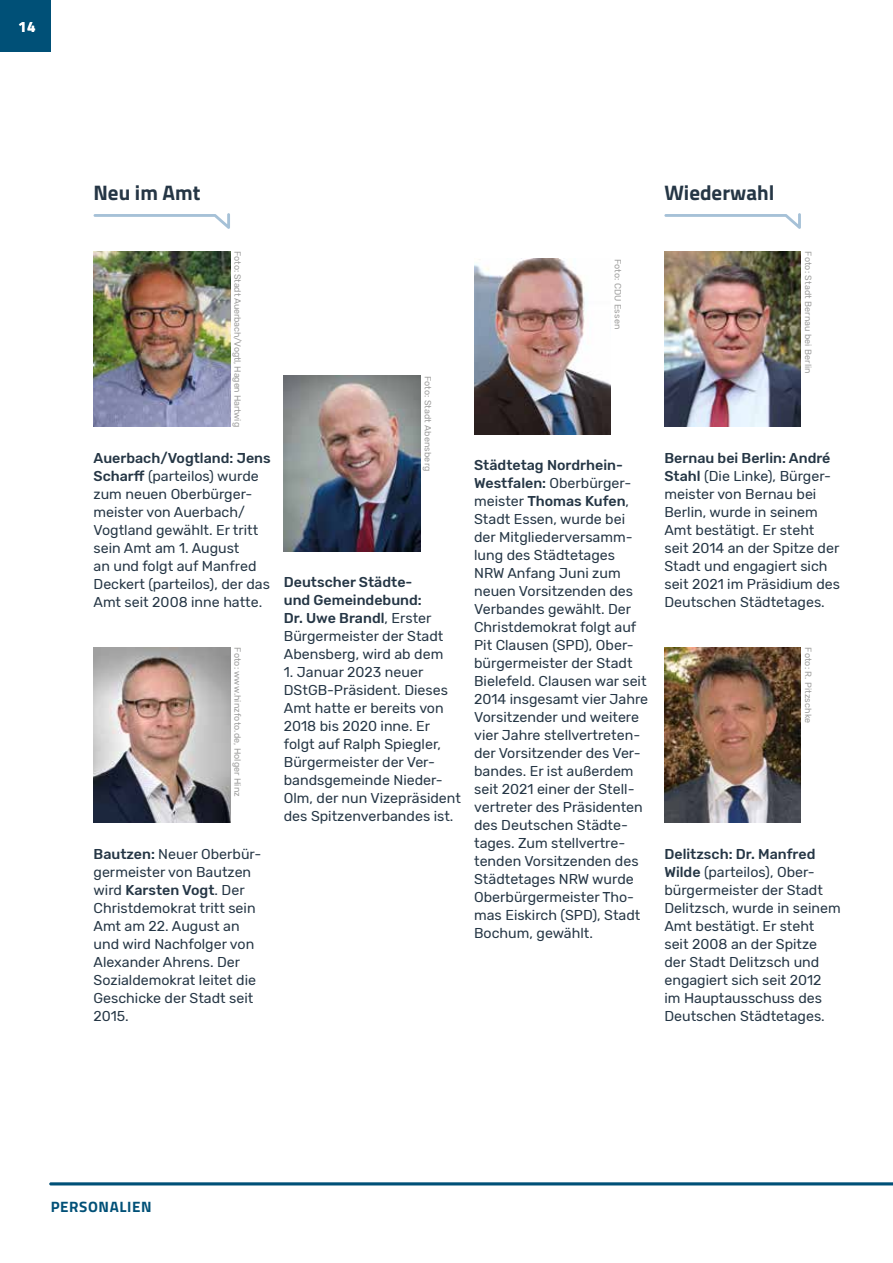
<style>
.page{position:relative;width:893px;height:1263px;background:#fff}
.page>*{position:absolute;margin:0;border:0;box-sizing:border-box;transform-origin:0 0}
.t1{font:700 21px "Titillium Web";color:#253645}
.t2{font:700 15px "Titillium Web";letter-spacing:.04em;color:#005077}
.t3{font:700 15px "Titillium Web";color:#fff}
.t4{font:14.25px/18px "Rubik";color:#253645}
.t5{font:9px "Rubik";letter-spacing:.01em;color:#9d9d9c}
.t6{font:9px "Rubik";letter-spacing:-.015em;color:#9d9d9c}
.s1{font-weight:500}
</style>
<div class="page">
<div style="left:0;top:0;width:51px;height:51px;background:#005077"></div>
<svg style="left:94px;top:213px;width:136px;height:16px"></svg>
<img style="left:94px;top:251px;width:136px;height:176px">
<img style="left:94px;top:647px;width:136px;height:176px">
<img style="left:284px;top:376px;width:136px;height:175px">
<img style="left:474px;top:259px;width:137px;height:175px">
<svg style="left:664px;top:213px;width:137px;height:16px"></svg>
<img style="left:664px;top:251px;width:137px;height:176px">
<img style="left:664px;top:647px;width:137px;height:176px">
<svg style="left:49px;top:1182px;width:844px;height:4px;background:#357493"></svg>
<p class="t3" style="left:18px;top:16px;width:19px">14</p>
<h1 class="t1" style="left:94px;top:177px;width:108px">Neu im Amt</h1>
<h1 class="t1" style="left:664px;top:177px;width:111px">Wiederwahl</h1>
<p class="t6" style="left:243px;top:251px;width:177px;rotate:90deg">Foto: Stadt Auerbach/Vogtl, Hagen Hartwig</p>
<p class="t4" style="left:94px;top:449px;width:179px"><span class="s1">Auerbach/Vogtland: Jens<br>Scharff</span> (parteilos) wurde zum neuen Oberbürger&shy;meister von Auerbach/<br>Vogtland gewählt. Er tritt sein Amt am 1. August<br>an und folgt auf Manfred<br>Deckert (parteilos), der das<br>Amt seit 2008 inne hatte.</p>
<p class="t5" style="left:243px;top:647px;width:151px;rotate:90deg">Foto: www.hinzfoto.de, Holger Hinz</p>
<p class="t4" style="left:94px;top:845px;width:169px"><span class="s1">Bautzen:</span> Neuer Oberbür&shy;germeister von Bautzen wird <span class="s1">Karsten Vogt</span>. Der<br>Christdemokrat tritt sein<br>Amt am 22. August an und wird Nachfolger von<br>Alexander Ahrens. Der<br>Sozialdemokrat leitet die<br>Geschicke der Stadt seit<br>2015.</p>
<p class="t5" style="left:623px;top:259px;width:72px;rotate:90deg">Foto: CDU Essen</p>
<p class="t5" style="left:433px;top:376px;width:97px;rotate:90deg">Foto: Stadt Abensberg</p>
<p class="t4" style="left:284px;top:574px;width:161px"><span class="s1">Deutscher Städte-<br>und Gemeindebund:<br>Dr. Uwe Brandl</span>, Erster<br>Bürgermeister der Stadt<br>Abensberg, wird ab dem</p>
<p class="t4" style="left:284px;top:664px;width:179px">1. Januar 2023 neuer<br>DStGB-Präsident. Dieses<br>Amt hatte er bereits von<br>2018 bis 2020 inne. Er folgt auf Ralph Spiegler,<br>Bürgermeister der Ver&shy;bandsgemeinde Nieder-<br>Olm, der nun Vizepräsident des Spitzenverbandes ist.</p>
<p class="t4" style="left:474px;top:457px;width:176px"><span class="s1">Städtetag Nordrhein-<br>Westfalen:</span> Oberbürger&shy;meister <span class="s1">Thomas Kufen</span>,<br>Stadt Essen, wurde bei der Mitgliederversamm&shy;lung des Städtetages<br>NRW Anfang Juni zum neuen Vorsitzenden des<br>Verbandes gewählt. Der<br>Christdemokrat folgt auf<br>Pit Clausen (SPD), Ober&shy;bürgermeister der Stadt<br>Bielefeld. Clausen war seit<br>2014 insgesamt vier Jahre<br>Vorsitzender und weitere vier Jahre stellvertreten&shy;der Vorsitzender des Ver&shy;bandes. Er ist außerdem seit 2021 einer der Stell&shy;vertreter des Präsidenten des Deutschen Städte&shy;tages. Zum stellvertre&shy;tenden Vorsitzenden des<br>Städtetages NRW wurde<br>Oberbürgermeister Tho&shy;mas Eiskirch (SPD), Stadt<br>Bochum, gewählt.</p>
<p class="t5" style="left:813px;top:251px;width:124px;rotate:90deg">Foto: Stadt Bernau bei Berlin</p>
<p class="t4" style="left:664px;top:449px;width:177px"><span class="s1">Bernau bei Berlin: André<br>Stahl</span> (Die Linke), Bürger&shy;meister von Bernau bei<br>Berlin, wurde in seinem<br>Amt bestätigt. Er steht seit 2014 an der Spitze der<br>Stadt und engagiert sich seit 2021 im Präsidium des<br>Deutschen Städtetages.</p>
<p class="t5" style="left:813px;top:647px;width:77px;rotate:90deg">Foto: R. Pitzschke</p>
<p class="t4" style="left:664px;top:845px;width:178px"><span class="s1">Delitzsch: Dr. Manfred<br>Wilde</span> (parteilos), Ober&shy;bürgermeister der Stadt<br>Delitzsch, wurde in seinem<br>Amt bestätigt. Er steht seit 2008 an der Spitze der Stadt Delitzsch und engagiert sich seit 2012 im Hauptausschuss des<br>Deutschen Städtetages.</p>
<p class="t2" style="left:51px;top:1195px;width:102px">PERSONALIEN</p>
</div>
